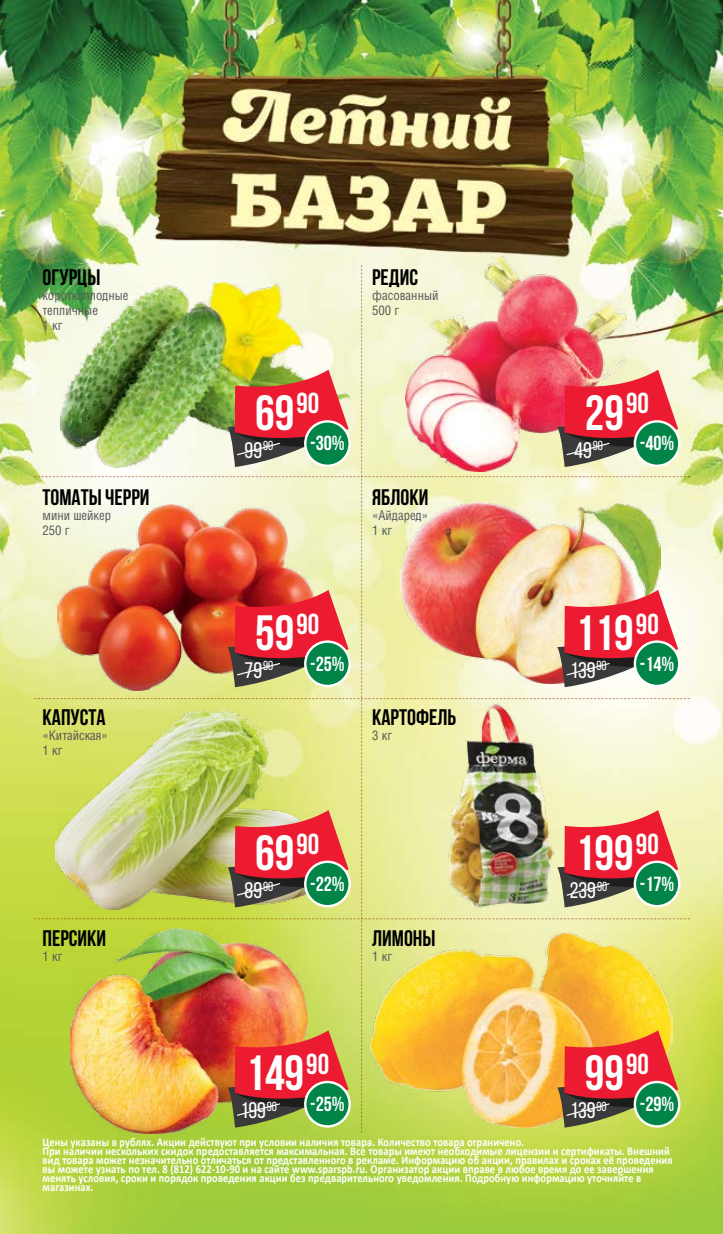
<style>
.page{position:relative;width:723px;height:1234px;background:#fff}
.page>*{position:absolute;margin:0;border:0;box-sizing:border-box;transform-origin:0 0}
.t1{font:700 49.5px "Bebas Neue";color:#fff}
.t2{font:700 22.5px "Bebas Neue";color:#000}
.t3{font:22.5px "Bebas Neue";color:#fff}
.t4{font:700 20.4px "Bebas Neue";color:#fff}
.t5{font:12.75px/15px "AG Letterica Condensed C";color:#58595b}
.t6{font:700 12px/9px "Calibri";letter-spacing:.01em;color:#fff;scale:.87 1}
</style>
<div class="page">
<img style="left:0;top:0;width:723px;height:1233px">
<img style="left:405px;top:255px;width:221px;height:10px">
<img style="left:34px;top:265px;width:656px;height:867px">
<h2 class="t2" style="left:43px;top:265px;width:60px">Огурцы</h2>
<p class="t5" style="left:43px;top:288px;width:87px">короткоплодные тепличные<br>1 кг</p>
<h2 class="t2" style="left:43px;top:485px;width:108px">Томаты Черри</h2>
<p class="t5" style="left:43px;top:508px;width:70px">мини шейкер<br>250 г</p>
<h2 class="t2" style="left:43px;top:705px;width:65px">Капуста</h2>
<p class="t5" style="left:43px;top:728px;width:67px">«Китайская»<br>1 кг</p>
<h2 class="t2" style="left:43px;top:925px;width:65px">Персики</h2>
<p class="t5" style="left:43px;top:948px;width:22px">1 кг</p>
<h2 class="t2" style="left:372px;top:265px;width:48px">Редис</h2>
<p class="t5" style="left:372px;top:288px;width:68px">фасованный<br>500 г</p>
<h1 class="t1" style="left:255px;top:385px;width:66px">69<sup>90</sup></h1>
<h2 class="t3" style="left:245px;top:437px;width:30px">99<sup>90</sup></h2>
<h3 class="t4" style="left:310px;top:432px;width:36px">-30%</h3>
<h2 class="t2" style="left:372px;top:485px;width:58px">Яблоки</h2>
<p class="t5" style="left:372px;top:508px;width:57px">«Айдаред»<br>1 кг</p>
<h1 class="t1" style="left:255px;top:605px;width:66px">59<sup>90</sup></h1>
<h2 class="t3" style="left:245px;top:657px;width:30px">79<sup>90</sup></h2>
<h3 class="t4" style="left:310px;top:652px;width:36px">-25%</h3>
<h2 class="t2" style="left:372px;top:705px;width:86px">Картофель</h2>
<p class="t5" style="left:372px;top:728px;width:22px">3 кг</p>
<h1 class="t1" style="left:255px;top:825px;width:66px">69<sup>90</sup></h1>
<h2 class="t3" style="left:245px;top:877px;width:30px">89<sup>90</sup></h2>
<h3 class="t4" style="left:310px;top:872px;width:36px">-22%</h3>
<h2 class="t2" style="left:372px;top:925px;width:65px">Лимоны</h2>
<p class="t5" style="left:372px;top:948px;width:22px">1 кг</p>
<h1 class="t1" style="left:245px;top:1045px;width:85px">149<sup>90</sup></h1>
<h2 class="t3" style="left:241px;top:1097px;width:38px">199<sup>90</sup></h2>
<h3 class="t4" style="left:310px;top:1092px;width:36px">-25%</h3>
<h1 class="t1" style="left:585px;top:385px;width:66px">29<sup>90</sup></h1>
<h2 class="t3" style="left:574px;top:437px;width:30px">49<sup>90</sup></h2>
<h3 class="t4" style="left:640px;top:432px;width:36px">-40%</h3>
<h1 class="t1" style="left:575px;top:605px;width:85px">119<sup>90</sup></h1>
<h2 class="t3" style="left:570px;top:657px;width:38px">139<sup>90</sup></h2>
<h3 class="t4" style="left:640px;top:652px;width:36px">-14%</h3>
<h1 class="t1" style="left:575px;top:825px;width:85px">199<sup>90</sup></h1>
<h2 class="t3" style="left:570px;top:877px;width:39px">239<sup>90</sup></h2>
<h3 class="t4" style="left:640px;top:872px;width:36px">-17%</h3>
<h1 class="t1" style="left:585px;top:1045px;width:66px">99<sup>90</sup></h1>
<h2 class="t3" style="left:570px;top:1097px;width:38px">139<sup>90</sup></h2>
<h3 class="t4" style="left:640px;top:1092px;width:36px">-29%</h3>
<p class="t6" style="left:43px;top:1137px;width:726px">Цены указаны в рублях. Акции действуют при условии наличия товара. Количество товара ограничено.<br>При наличии нескольких скидок предоставляется максимальная. Все товары имеют необходимые лицензии и сертификаты. Внешний вид товара может незначительно отличаться от представленного в рекламе. Информацию об акции, правилах и сроках её проведения вы можете узнать по тел. 8 (812) 622-10-90 и на сайте www.sparspb.ru. Организатор акции вправе в любое время до ее завершения менять условия, сроки и порядок проведения акции без предварительного уведомления. Подробную информацию уточняйте в магазинах.</p>
</div>
